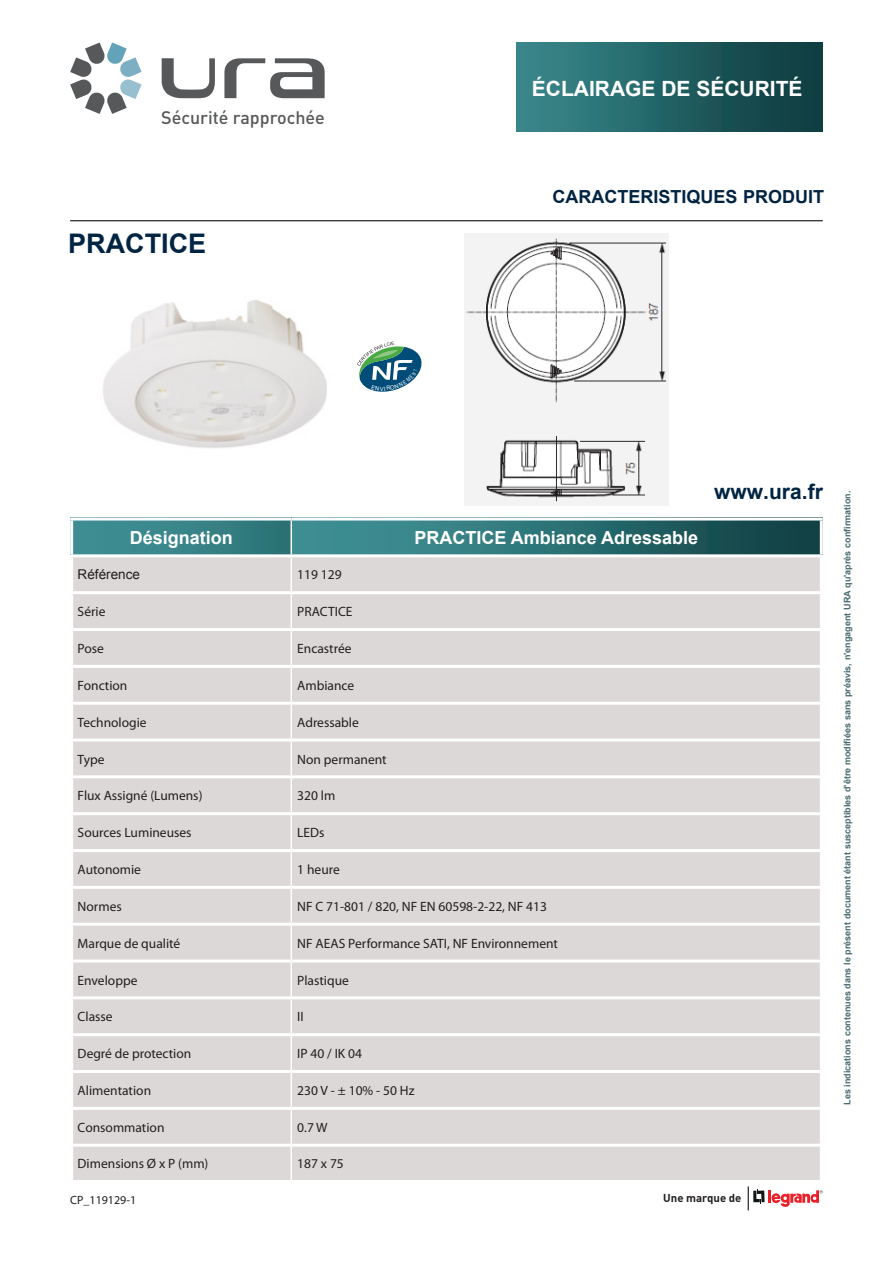
<style>
.page{position:relative;width:893px;height:1263px;background:#fff}
.page>*{position:absolute;margin:0;border:0;box-sizing:border-box;transform-origin:0 0}
.t1{font:700 27px "Arial";color:#002442}
.t2{font:700 21px "Arial";color:#fff}
.t3{font:700 21px "Arial";color:#002442}
.t4{font:700 18px "Arial";color:#fff}
.t5{font:700 18px "Arial";color:#002442}
.t6{font:500 17.85px "DIN Pro";color:#57585a}
.t7{font:13.5px "Myriad Pro";color:#231f20}
.t8{font:13.5px "Arial";color:#231f20}
.t9{font:12px "Myriad Pro";color:#231f20}
.t10{font:700 11.4px "DIN Pro";color:#231f20}
.t11{font:700 9px "Arial";color:#486b6f}
</style>
<div class="page">
<hr style="left:70px;top:220px;width:753px;height:1px;background:#231f20">
<svg style="left:748px;top:1186px;width:75px;height:24px"></svg>
<svg style="left:162px;top:58px;width:53px;height:40px"></svg>
<svg style="left:70px;top:43px;width:72px;height:71px"></svg>
<svg style="left:224px;top:58px;width:101px;height:40px"></svg>
<div style="left:517px;top:43px;width:306px;height:89px;background:linear-gradient(to right,#3a898e,#0b393c)"></div>
<img style="left:103px;top:300px;width:255px;height:148px">
<div style="left:293px;top:517px;width:530px;height:37px;background:linear-gradient(to right,#44999e,#104144)"></div>
<div style="left:70px;top:517px;width:221px;height:37px;background:linear-gradient(to right,#419297,#2d7477)"></div>
<div style="left:73px;top:557px;width:747px;height:623px;background:#dcd8d7"></div>
<hr style="left:291px;top:557px;width:1px;height:34px;background:#fff">
<hr style="left:291px;top:594px;width:1px;height:34px;background:#fff">
<hr style="left:291px;top:631px;width:1px;height:34px;background:#fff">
<hr style="left:291px;top:668px;width:1px;height:34px;background:#fff">
<hr style="left:291px;top:705px;width:1px;height:33px;background:#fff">
<hr style="left:291px;top:741px;width:1px;height:34px;background:#fff">
<hr style="left:291px;top:778px;width:1px;height:34px;background:#fff">
<hr style="left:291px;top:815px;width:1px;height:34px;background:#fff">
<hr style="left:291px;top:852px;width:1px;height:34px;background:#fff">
<hr style="left:291px;top:889px;width:1px;height:34px;background:#fff">
<hr style="left:291px;top:926px;width:1px;height:33px;background:#fff">
<hr style="left:291px;top:962px;width:1px;height:34px;background:#fff">
<hr style="left:291px;top:999px;width:1px;height:34px;background:#fff">
<hr style="left:291px;top:1036px;width:1px;height:34px;background:#fff">
<hr style="left:291px;top:1073px;width:1px;height:34px;background:#fff">
<hr style="left:291px;top:1110px;width:1px;height:34px;background:#fff">
<hr style="left:291px;top:1147px;width:1px;height:33px;background:#fff">
<hr style="left:70px;top:517px;width:221px;height:3px;background:#fff">
<hr style="left:70px;top:520px;width:3px;height:34px;background:#fff">
<hr style="left:291px;top:517px;width:532px;height:3px;background:#fff">
<hr style="left:820px;top:520px;width:3px;height:34px;background:#fff">
<hr style="left:70px;top:591px;width:221px;height:3px;background:#fff">
<hr style="left:291px;top:591px;width:532px;height:3px;background:#fff">
<hr style="left:70px;top:628px;width:221px;height:3px;background:#fff">
<hr style="left:291px;top:628px;width:532px;height:3px;background:#fff">
<hr style="left:70px;top:665px;width:221px;height:3px;background:#fff">
<hr style="left:291px;top:665px;width:532px;height:3px;background:#fff">
<hr style="left:70px;top:702px;width:221px;height:3px;background:#fff">
<hr style="left:291px;top:702px;width:532px;height:3px;background:#fff">
<hr style="left:70px;top:738px;width:221px;height:3px;background:#fff">
<hr style="left:291px;top:738px;width:532px;height:3px;background:#fff">
<hr style="left:70px;top:775px;width:221px;height:3px;background:#fff">
<hr style="left:291px;top:775px;width:532px;height:3px;background:#fff">
<hr style="left:70px;top:812px;width:221px;height:3px;background:#fff">
<hr style="left:291px;top:812px;width:532px;height:3px;background:#fff">
<hr style="left:70px;top:849px;width:221px;height:3px;background:#fff">
<hr style="left:291px;top:849px;width:532px;height:3px;background:#fff">
<hr style="left:70px;top:886px;width:221px;height:3px;background:#fff">
<hr style="left:291px;top:886px;width:532px;height:3px;background:#fff">
<hr style="left:70px;top:923px;width:221px;height:3px;background:#fff">
<hr style="left:291px;top:923px;width:532px;height:3px;background:#fff">
<hr style="left:70px;top:959px;width:221px;height:3px;background:#fff">
<hr style="left:291px;top:959px;width:532px;height:3px;background:#fff">
<hr style="left:70px;top:996px;width:221px;height:3px;background:#fff">
<hr style="left:291px;top:996px;width:532px;height:3px;background:#fff">
<hr style="left:70px;top:1033px;width:221px;height:3px;background:#fff">
<hr style="left:291px;top:1033px;width:532px;height:3px;background:#fff">
<hr style="left:70px;top:1070px;width:221px;height:3px;background:#fff">
<hr style="left:291px;top:1070px;width:532px;height:3px;background:#fff">
<hr style="left:70px;top:1107px;width:221px;height:3px;background:#fff">
<hr style="left:291px;top:1107px;width:532px;height:3px;background:#fff">
<hr style="left:70px;top:1144px;width:221px;height:3px;background:#fff">
<hr style="left:291px;top:1144px;width:532px;height:3px;background:#fff">
<img style="left:464px;top:233px;width:204px;height:273px">
<svg style="left:358px;top:342px;width:63px;height:50px"></svg>
<h3 class="t6" style="left:161px;top:103px;width:165px">Sécurité rapprochée</h3>
<h1 class="t1" style="left:68px;top:226px;width:139px">PRACTICE</h1>
<h2 class="t2" style="left:532px;top:74px;width:272px">ÉCLAIRAGE DE SÉCURITÉ</h2>
<h3 class="t5" style="left:553px;top:185px;width:273px">CARACTERISTIQUES PRODUIT</h3>
<h3 class="t4" style="left:130px;top:526px;width:105px">Désignation</h3>
<h3 class="t4" style="left:414px;top:526px;width:285px">PRACTICE Ambiance Adressable</h3>
<p class="t8" style="left:78px;top:566px;width:64px">Référence</p>
<p class="t7" style="left:297px;top:567px;width:46px">119 129</p>
<p class="t7" style="left:78px;top:604px;width:29px">Série</p>
<p class="t7" style="left:297px;top:604px;width:57px">PRACTICE</p>
<p class="t7" style="left:78px;top:641px;width:28px">Pose</p>
<p class="t7" style="left:297px;top:641px;width:56px">Encastrée</p>
<p class="t7" style="left:78px;top:678px;width:51px">Fonction</p>
<p class="t7" style="left:297px;top:678px;width:59px">Ambiance</p>
<p class="t7" style="left:78px;top:715px;width:70px">Technologie</p>
<p class="t7" style="left:297px;top:715px;width:63px">Adressable</p>
<p class="t7" style="left:78px;top:752px;width:28px">Type</p>
<p class="t7" style="left:297px;top:752px;width:91px">Non permanent</p>
<p class="t7" style="left:78px;top:788px;width:126px">Flux Assigné (Lumens)</p>
<p class="t7" style="left:297px;top:788px;width:40px">320 lm</p>
<p class="t7" style="left:78px;top:825px;width:115px">Sources Lumineuses</p>
<p class="t7" style="left:297px;top:825px;width:29px">LEDs</p>
<p class="t7" style="left:78px;top:862px;width:65px">Autonomie</p>
<p class="t7" style="left:297px;top:862px;width:44px">1 heure</p>
<p class="t7" style="left:78px;top:899px;width:46px">Normes</p>
<p class="t7" style="left:297px;top:899px;width:251px">NF C 71-801 / 820, NF EN 60598-2-22, NF 413</p>
<p class="t7" style="left:78px;top:936px;width:104px">Marque de qualité</p>
<p class="t7" style="left:297px;top:936px;width:262px">NF AEAS Performance SATI, NF Environnement</p>
<p class="t7" style="left:78px;top:972px;width:61px">Enveloppe</p>
<p class="t7" style="left:297px;top:972px;width:53px">Plastique</p>
<p class="t7" style="left:78px;top:1009px;width:36px">Classe</p>
<p class="t7" style="left:297px;top:1009px;width:8px">II</p>
<p class="t7" style="left:78px;top:1046px;width:115px">Degré de protection</p>
<p class="t7" style="left:297px;top:1046px;width:66px">IP 40 / IK 04</p>
<p class="t7" style="left:78px;top:1083px;width:75px">Alimentation</p>
<p class="t7" style="left:297px;top:1083px;width:119px">230 V - ± 10% - 50 Hz</p>
<p class="t7" style="left:78px;top:1120px;width:88px">Consommation</p>
<p class="t7" style="left:297px;top:1120px;width:32px">0.7 W</p>
<p class="t7" style="left:78px;top:1156px;width:132px">Dimensions Ø x P (mm)</p>
<p class="t7" style="left:297px;top:1156px;width:48px">187 x 75</p>
<h2 class="t3" style="left:714px;top:478px;width:110px">www.ura.fr</h2>
<p class="t9" style="left:70px;top:1193px;width:68px">CP_119129-1</p>
<p class="t10" style="left:663px;top:1188px;width:80px">Une marque de</p>
<p class="t11" style="left:841px;top:1105px;width:616px;rotate:-90deg">Les indications contenues dans le présent document étant susceptibles d'être modifiées sans préavis, n'engagent URA qu'après confirmation.</p>
</div>
